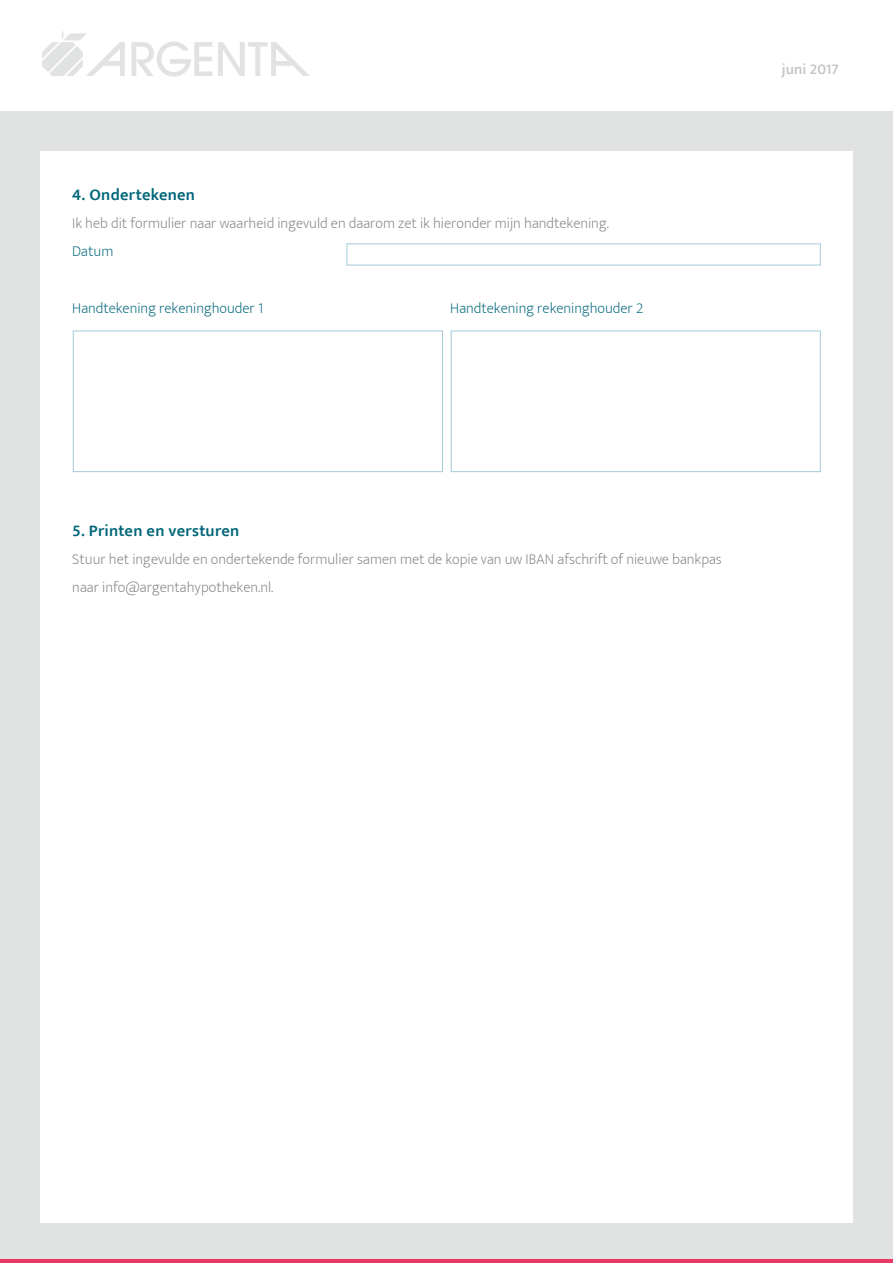
<style>
.page{position:relative;width:893px;height:1263px;background:#e1e3e3}
.page>*{position:absolute;margin:0;border:0;box-sizing:border-box;transform-origin:0 0}
.t1{font:600 16.5px "Ek Mukta";letter-spacing:.015em;color:#006779}
.t2{font:200 15px/28.2px "Ek Mukta";color:#818282}
.t3{font:200 15px "Ek Mukta";color:#006779}
.t4{font:600 15px "Ek Mukta";color:#c6c5c7}
</style>
<div class="page">
<div style="left:40px;top:151px;width:813px;height:1071px;background:#fff"></div>
<hr style="left:0;top:1260px;width:893px;height:3px;background:#e83965">
<div style="left:0;top:0;width:893px;height:111px;background:#fff"></div>
<svg style="left:131px;top:41px;width:81px;height:36px"></svg>
<svg style="left:218px;top:42px;width:92px;height:34px"></svg>
<svg style="left:42px;top:31px;width:83px;height:45px"></svg>
<div style="left:73px;top:331px;width:370px;height:141px;background:#fff;border:1px solid #a5cada"></div>
<div style="left:451px;top:331px;width:370px;height:141px;background:#fff;border:1px solid #a5cada"></div>
<div style="left:347px;top:243px;width:474px;height:22px;background:#fff;border:1px solid #a5cada"></div>
<p class="t1" style="left:72px;top:185px;width:124px">4. Ondertekenen</p>
<p class="t2" style="left:72px;top:209px;width:538px">Ik heb dit formulier naar waarheid ingevuld en daarom zet ik hieronder mijn handtekening.</p>
<p class="t3" style="left:72px;top:239px;width:43px">Datum</p>
<p class="t3" style="left:72px;top:296px;width:192px">Handtekening rekeninghouder 1</p>
<p class="t3" style="left:450px;top:296px;width:194px">Handtekening rekeninghouder 2</p>
<p class="t4" style="left:782px;top:60px;width:59px">juni 2017</p>
<p class="t1" style="left:72px;top:521px;width:169px">5. Printen en versturen</p>
<p class="t2" style="left:72px;top:545px;width:651px">Stuur het ingevulde en ondertekende formulier samen met de kopie van uw IBAN afschrift of nieuwe bankpas naar info@argentahypotheken.nl.</p>
</div>
